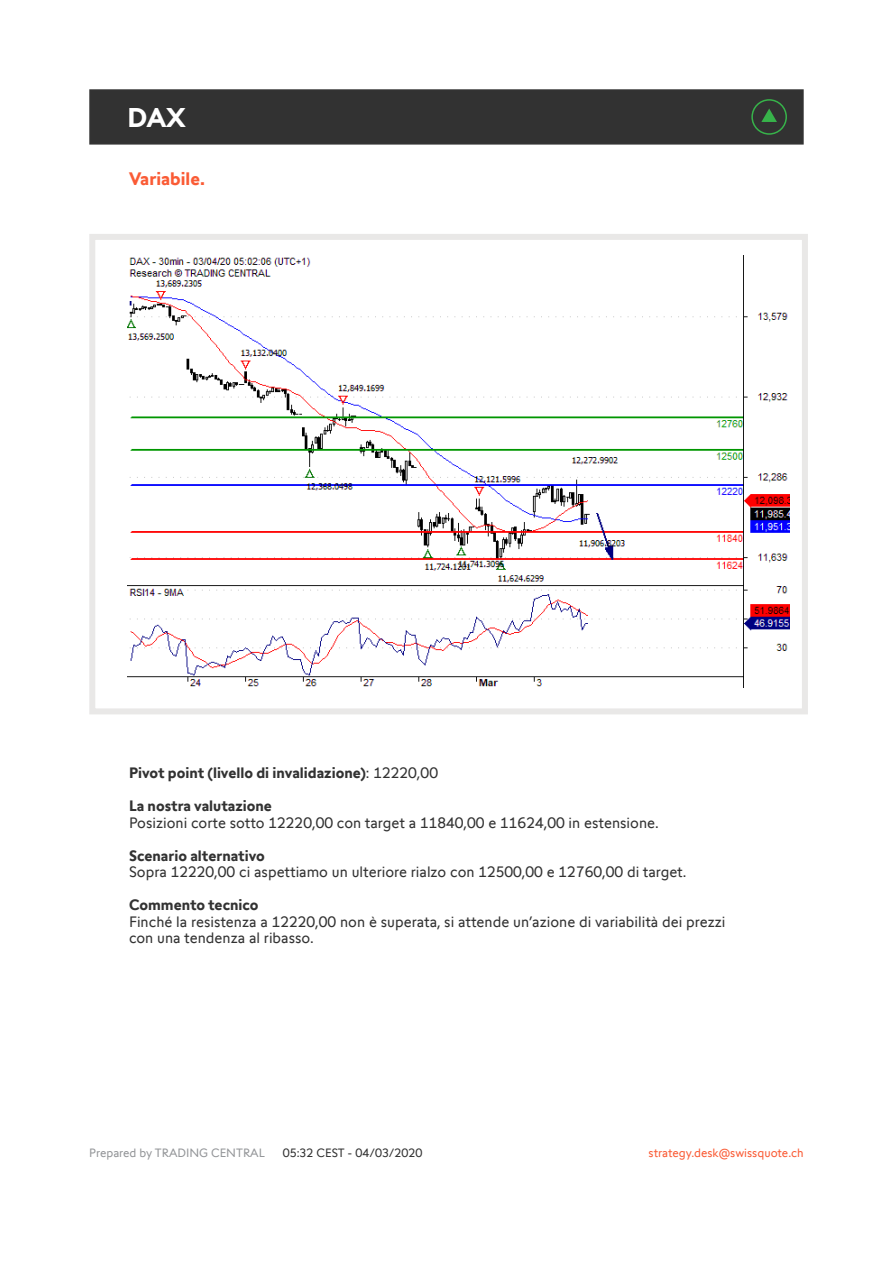
<style>
.page{position:relative;width:893px;height:1263px;background:#fff}
.page>*{position:absolute;margin:0;border:0;box-sizing:border-box;transform-origin:0 0}
.t1{font:700 27px "Swissquote CT";color:#fff}
.t2{font:700 18px "Swissquote CT";color:#fa5b35}
.t3{font:15px/16.5px "Swissquote CT";color:#323232}
.t4{font:700 15px "Swissquote CT";color:#323232}
.t5{font:12px "Swissquote CT";color:#fa5b35}
.t6{font:12px "Swissquote CT";color:#939598}
.t7{font:12px "Swissquote CT";color:#323232}
.s1{font-weight:400}
</style>
<div class="page">
<div style="left:89px;top:234px;width:719px;height:480px;border:6px solid #e9e8e7"></div>
<div style="left:89px;top:89px;width:715px;height:56px;background:#323232;border:2px solid #323232"></div>
<img style="left:128px;top:255px;width:661px;height:432px">
<svg style="left:751px;top:99px;width:36px;height:36px"></svg>
<h1 class="t1" style="left:128px;top:101px;width:60px">DAX</h1>
<p class="t2" style="left:129px;top:168px;width:77px">Variabile.</p>
<p class="t4" style="left:129px;top:764px;width:310px">Pivot point (livello di invalidazione)<span class="s1">: 12220,00</span></p>
<p class="t4" style="left:129px;top:797px;width:144px">La nostra valutazione</p>
<p class="t3" style="left:129px;top:814px;width:531px">Posizioni corte sotto 12220,00 con target a 11840,00 e 11624,00 in estensione.</p>
<p class="t4" style="left:129px;top:846px;width:137px">Scenario alternativo</p>
<p class="t3" style="left:129px;top:864px;width:559px">Sopra 12220,00 ci aspettiamo un ulteriore rialzo con 12500,00 e 12760,00 di target.</p>
<p class="t4" style="left:129px;top:896px;width:131px">Commento tecnico</p>
<p class="t3" style="left:129px;top:913px;width:598px">Finché la resistenza a 12220,00 non è superata, si attende un’azione di variabilità dei prezzi con una tendenza al ribasso.</p>
<p class="t6" style="left:89px;top:1145px;width:177px">Prepared by TRADING CENTRAL</p>
<p class="t7" style="left:283px;top:1145px;width:141px">05:32 CEST - 04/03/2020</p>
<p class="t5" style="left:649px;top:1145px;width:157px">strategy.desk@swissquote.ch</p>
</div>
